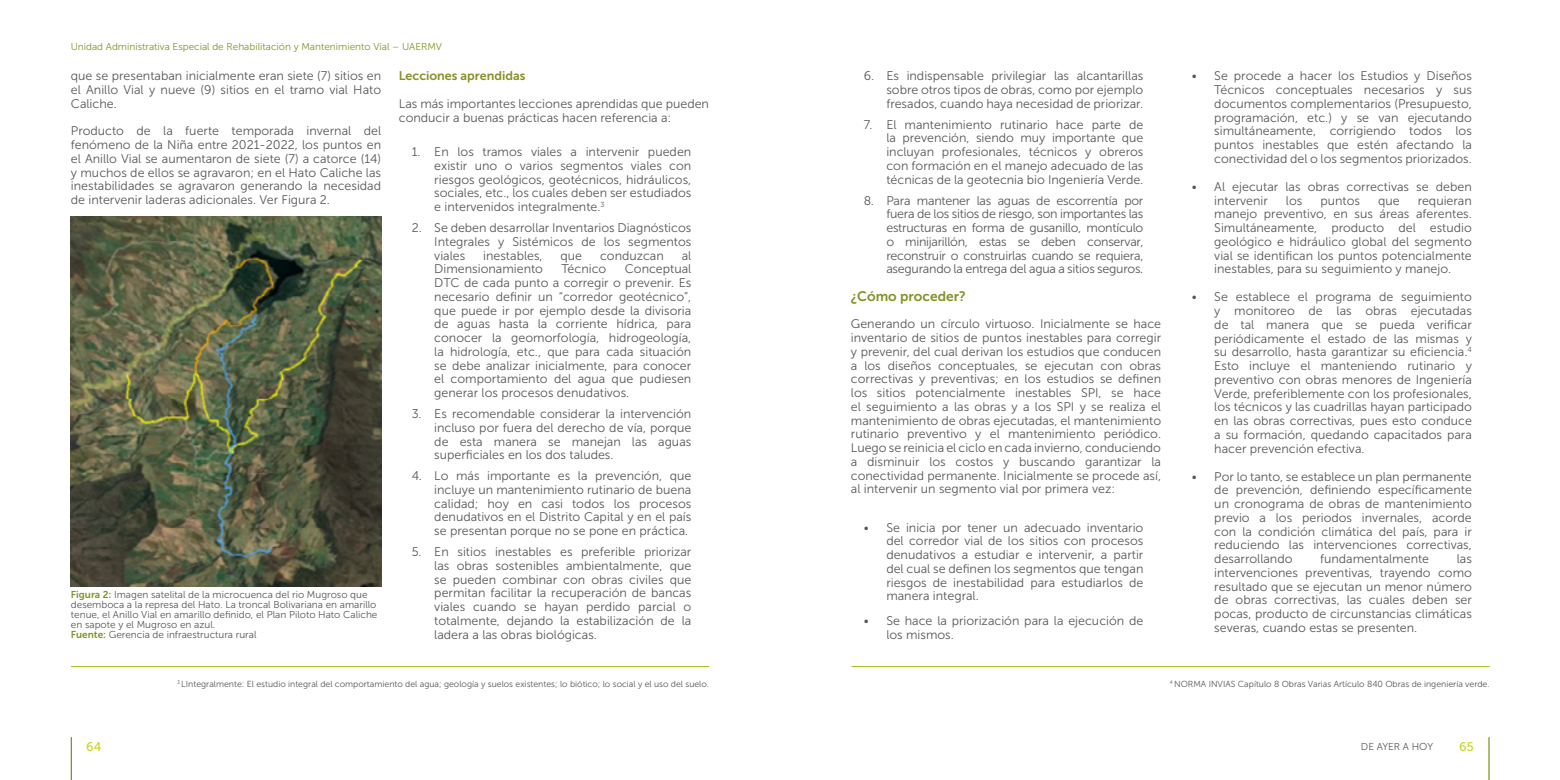
<style>
.page{position:relative;width:1560px;height:780px;background:#fff}
.page>*{position:absolute;margin:0;border:0;box-sizing:border-box;transform-origin:0 0}
.t1{font:13.75px "Museo Sans 700";color:#859124}
.t2{font:12.5px/13.8px "Museo Sans 300";color:#575756;text-align:justify}
.t3{font:12.5px "Museo Sans 700";color:#859124}
.t4{font:12.5px "Museo Sans 500";color:#c7d41f}
.t5{font:10px/10px "Museo Sans 300";color:#575756}
.t6{font:10px "Museo Sans 300";color:#859124}
.t7{font:8.75px "Museo Sans 300";color:#575756}
.s1{font-family:"Museo Sans 700";color:#859124}
</style>
<div class="page">
<img style="left:71px;top:217px;width:310px;height:369px">
<hr style="left:71px;top:666px;width:638px;height:1px;background:#abb81c">
<hr style="left:851px;top:666px;width:638px;height:1px;background:#abb81c">
<hr style="left:71px;top:737px;width:1px;height:43px;background:#859124">
<hr style="left:1487px;top:737px;width:2px;height:43px;background:#859124">
<p class="t6" style="left:71px;top:41px;width:373px">Unidad Administrativa Especial de Rehabilitación y Mantenimiento Vial – UAERMV</p>
<p class="t2" style="left:71px;top:69px;width:312px">que se presentaban inicialmente eran siete (7) sitios en el Anillo Vial y nueve (9) sitios en el tramo vial Hato Caliche.</p>
<p class="t2" style="left:71px;top:124px;width:312px">Producto de la fuerte temporada invernal del fenómeno de la Niña entre 2021-2022, los puntos en el Anillo Vial se aumentaron de siete (7) a catorce (14) y muchos de ellos se agravaron; en el Hato Caliche las inestabilidades se agravaron generando la necesidad de intervenir laderas adicionales. Ver Figura 2.</p>
<p class="t2" style="left:1214px;top:69px;width:259px;text-indent:-22px">• Se procede a hacer los Estudios y Diseños Técnicos conceptuales necesarios y sus documentos complementarios (Presupuesto, programación, etc.) y se van ejecutando simultáneamente, corrigiendo todos los puntos inestables que estén afectando la conectividad del o los segmentos priorizados.</p>
<p class="t2" style="left:1214px;top:180px;width:259px;text-indent:-22px">• Al ejecutar las obras correctivas se deben intervenir</p>
<p class="t2" style="left:886px;top:69px;width:258px;text-indent:-22px">6. Es indispensable privilegiar las alcantarillas sobre otros tipos de obras, como por ejemplo fresados, cuando haya necesidad de priorizar.</p>
<p class="t2" style="left:886px;top:117px;width:258px;text-indent:-22px">7. El mantenimiento rutinario hace parte de la prevención, siendo muy importante que incluyan profesionales, técnicos y obreros con formación en el manejo adecuado de las técnicas de la geotecnia bio Ingeniería Verde.</p>
<p class="t2" style="left:886px;top:193px;width:258px;text-indent:-22px">8. Para mantener las aguas de escorrentía por fuera de los sitios de riesgo, son importantes las estructuras en forma de gusanillo, montículo o minijarillón, estas se deben conservar, reconstruir o construirlas cuando se requiera, asegurando la entrega del agua a sitios seguros.</p>
<p class="t1" style="left:850px;top:288px;width:116px">¿Cómo proceder?</p>
<p class="t2" style="left:850px;top:317px;width:312px">Generando un círculo virtuoso. Inicialmente se hace inventario de sitios de puntos inestables para corregir y prevenir, del cual derivan los estudios que conducen a los diseños conceptuales, se ejecutan con obras correctivas y preventivas; en los estudios se definen los sitios potencialmente inestables SPI, se hace el seguimiento a las obras y a los SPI y se realiza el mantenimiento de obras ejecutadas, el mantenimiento rutinario preventivo y el mantenimiento periódico.<br>Luego se reinicia el ciclo en cada invierno, conduciendo a disminuir los costos y buscando garantizar la conectividad permanente. Inicialmente se procede así, al intervenir un segmento vial por primera vez:</p>
<p class="t2" style="left:886px;top:520px;width:258px;text-indent:-22px">• Se inicia por tener un adecuado inventario del corredor vial de los sitios con procesos denudativos a estudiar e intervenir, a partir del cual se definen los segmentos que tengan riesgos de inestabilidad para estudiarlos de manera integral.</p>
<p class="t2" style="left:886px;top:613px;width:258px;text-indent:-22px">• Se hace la priorización para la ejecución de los mismos.</p>
<p class="t3" style="left:399px;top:69px;width:128px">Lecciones aprendidas</p>
<p class="t2" style="left:399px;top:97px;width:312px">Las más importantes lecciones aprendidas que pueden conducir a buenas prácticas hacen referencia a:</p>
<p class="t2" style="left:434px;top:145px;width:258px;text-indent:-22px">1. En los tramos viales a intervenir pueden existir uno o varios segmentos viales con riesgos geológicos, geotécnicos, hidráulicos, sociales, etc., los cuales deben ser estudiados e intervenidos integralmente.<sup>3</sup></p>
<p class="t2" style="left:434px;top:221px;width:258px;text-indent:-22px">2. Se deben desarrollar Inventarios Diagnósticos Integrales y Sistémicos de los segmentos viales</p>
<p class="t2" style="left:1214px;top:193px;width:259px;text-indent:203px">requieran manejo preventivo, en sus áreas aferentes.<br>Simultáneamente, producto del estudio geológico e hidráulico global del segmento vial se identifican los puntos potencialmente inestables, para su seguimiento y manejo.</p>
<p class="t2" style="left:1214px;top:290px;width:259px;text-indent:-22px">• Se establece el programa de seguimiento y monitoreo de las obras ejecutadas de tal manera que se pueda verificar periódicamente el estado de las mismas y su desarrollo, hasta garantizar su eficiencia.<sup>4<br></sup>Esto incluye el manteniendo rutinario y preventivo con obras menores de Ingeniería Verde, preferiblemente con los profesionales, los técnicos y las cuadrillas hayan participado en las obras correctivas, pues esto conduce a su formación, quedando capacitados para hacer prevención efectiva.</p>
<p class="t2" style="left:1214px;top:469px;width:259px;text-indent:-22px">• Por lo tanto, se establece un plan permanente de prevención, definiendo específicamente un cronograma de obras de mantenimiento previo a los periodos invernales, acorde con la condición climática del país, para ir reduciendo las intervenciones correctivas, desarrollando</p>
<p class="t2" style="left:1285px;top:193px;width:18px">los</p>
<p class="t2" style="left:1320px;top:193px;width:41px">puntos</p>
<p class="t2" style="left:1377px;top:193px;width:23px">que</p>
<p class="t2" style="left:483px;top:248px;width:61px">inestables,</p>
<p class="t2" style="left:560px;top:248px;width:23px">que</p>
<p class="t2" style="left:600px;top:248px;width:65px">conduzcan</p>
<p class="t2" style="left:681px;top:248px;width:11px">al</p>
<p class="t2" style="left:434px;top:262px;width:110px">Dimensionamiento</p>
<p class="t2" style="left:561px;top:262px;width:46px">Técnico</p>
<p class="t2" style="left:434px;top:262px;width:258px;text-indent:190px">Conceptual DTC de cada punto a corregir o prevenir. Es necesario definir un “corredor geotécnico”, que puede ir por ejemplo desde la divisoria de aguas hasta la corriente hídrica, para conocer la geomorfología, hidrogeología, la hidrología, etc., que para cada situación se debe analizar inicialmente, para conocer el comportamiento del agua que pudiesen generar los procesos denudativos.</p>
<p class="t2" style="left:434px;top:407px;width:258px;text-indent:-22px">3. Es recomendable considerar la intervención incluso por fuera del derecho de vía, porque de esta manera se manejan las aguas superficiales en los dos taludes.</p>
<p class="t2" style="left:434px;top:469px;width:258px;text-indent:-22px">4. Lo más importante es la prevención, que incluye un mantenimiento rutinario de buena calidad; hoy en casi todos los procesos denudativos en el Distrito Capital y en el país se presentan porque no se pone en práctica.</p>
<p class="t2" style="left:434px;top:545px;width:258px;text-indent:-22px">5. En sitios inestables es preferible priorizar las obras sostenibles ambientalmente, que se pueden combinar con obras civiles que permitan facilitar la recuperación de bancas viales cuando se hayan perdido parcial o totalmente, dejando la estabilización de la ladera a las obras biológicas.</p>
<p class="t7" style="left:177px;top:678px;width:533px"><sup>3</sup> LIntegralmente: El estudio integral del comportamiento del agua; geología y suelos existentes; lo biótico; lo social y el uso del suelo.</p>
<p class="t7" style="left:1169px;top:678px;width:321px"><sup>4</sup> NORMA INVIAS Capítulo 8 Obras Varias Artículo 840 Obras de ingeniería verde.</p>
<p class="t2" style="left:1319px;top:552px;width:111px">fundamentalmente</p>
<p class="t2" style="left:1214px;top:552px;width:259px;text-indent:242px">las intervenciones preventivas, trayendo como resultado que se ejecutan un menor número de obras correctivas, las cuales deben ser pocas, producto de circunstancias climáticas severas, cuando estas se presenten.</p>
<p class="t5" style="left:71px;top:590px;width:308px"><span class="s1">Figura 2:</span> Imagen satelital de la microcuenca del rio Mugroso que desemboca a la represa del Hato. La troncal Bolivariana en amarillo tenue, el Anillo Vial en amarillo definido, el Plan Piloto Hato Caliche en sapote y el Mugroso en azul.<br><span class="s1">Fuente:</span> Gerencia de infraestructura rural</p>
<p class="t4" style="left:86px;top:739px;width:17px">64</p>
<p class="t5" style="left:1360px;top:741px;width:74px">DE AYER A HOY</p>
<p class="t4" style="left:1458px;top:739px;width:16px">65</p>
</div>
